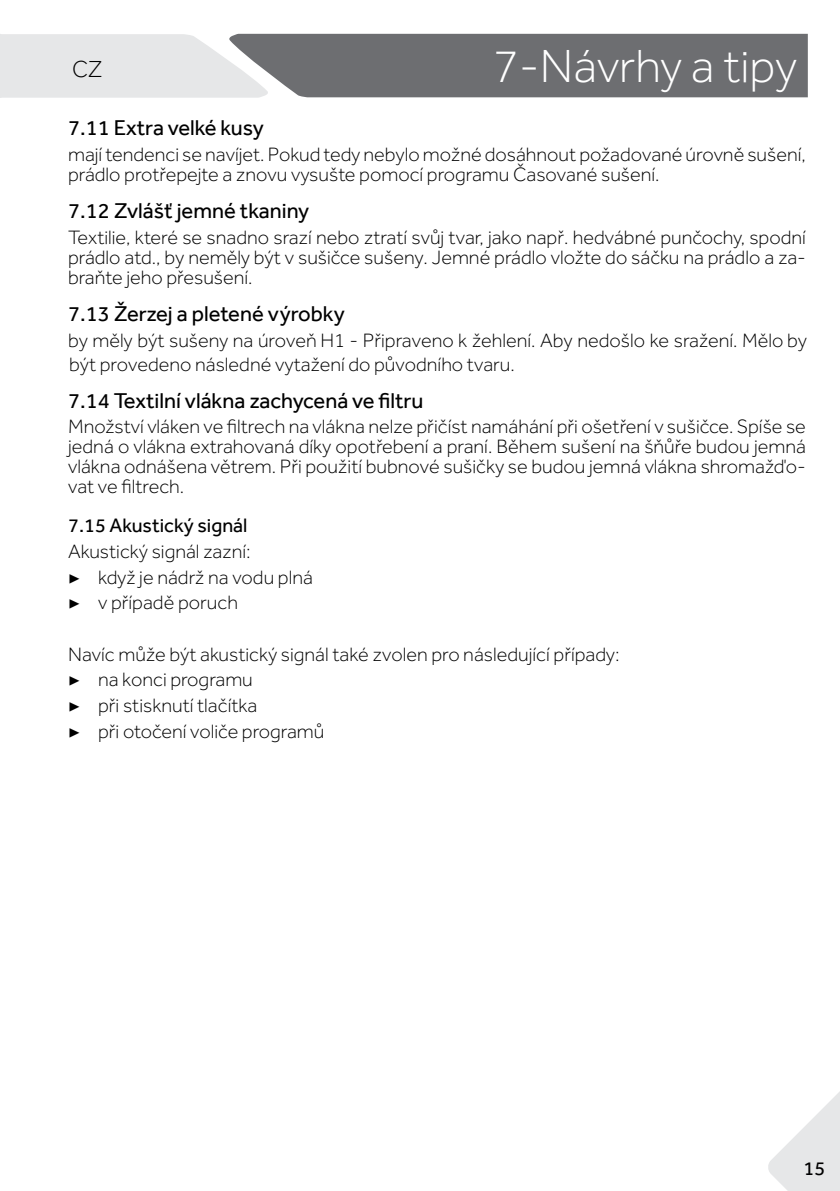
<style>
.page{position:relative;width:840px;height:1191px;background:#fff}
.page>*{position:absolute;margin:0;border:0;box-sizing:border-box;transform-origin:0 0}
.t1{font:300 48px "Effra";color:#fff}
.t2{font:300 24px "Effra";color:#000}
.t3{font:22px "Effra";color:#000}
.t4{font:300 20px/20px "Effra";color:#000}
.t5{font:20px "Effra";color:#000}
.s1{font-family:"Minion Pro";font-weight:400}
</style>
<div class="page">
<svg style="left:768px;top:1092px;width:71px;height:99px"></svg>
<svg style="left:0;top:34px;width:807px;height:64px;background:#cecfd1"></svg>
<div style="left:304px;top:35px;width:493px;height:61px;background:#6d6e71"></div>
<p class="t2" style="left:72px;top:55px;width:32px">CZ</p>
<h1 class="t1" style="left:492px;top:39px;width:306px">7-Návrhy a tipy</h1>
<p class="t3" style="left:68px;top:115px;width:197px">7.11 Extra velké kusy</p>
<p class="t4" style="left:68px;top:144px;width:739px">mají tendenci se navíjet. Pokud tedy nebylo možné dosáhnout požadované úrovně sušení, prádlo protřepejte a znovu vysušte pomocí programu Časované sušení.</p>
<p class="t3" style="left:68px;top:198px;width:242px">7.12 Zvlášť jemné tkaniny</p>
<p class="t4" style="left:68px;top:227px;width:739px;text-align:justify">Textilie, které se snadno srazí nebo ztratí svůj tvar, jako např. hedvábné punčochy, spodní prádlo atd., by neměly být v sušičce sušeny. Jemné prádlo vložte do sáčku na prádlo a za&shy;braňte jeho přesušení.</p>
<p class="t3" style="left:68px;top:300px;width:278px">7.13 Žerzej a pletené výrobky</p>
<p class="t4" style="left:68px;top:328px;width:740px;line-height:24px">by měly být sušeny na úroveň H1 - Připraveno k žehlení. Aby nedošlo ke sražení. Mělo by být provedeno následné vytažení do původního tvaru.</p>
<p class="t3" style="left:68px;top:387px;width:357px">7.14 Textilní vlákna zachycená ve filtru</p>
<p class="t4" style="left:68px;top:416px;width:739px;text-align:justify">Množství vláken ve filtrech na vlákna nelze přičíst namáhání při ošetření v sušičce. Spíše se jedná o vlákna extrahovaná díky opotřebení a praní. Během sušení na šňůře budou jemná vlákna odnášena větrem. Při použití bubnové sušičky se budou jemná vlákna shromažďo&shy;vat ve filtrech.</p>
<p class="t5" style="left:68px;top:514px;width:181px">7.15 Akustický signál</p>
<p class="t4" style="left:68px;top:538px;width:246px;line-height:25.6px">Akustický signál zazní:<br><span class="s1">▶</span> když je nádrž na vodu plná <span class="s1">▶</span> v případě poruch</p>
<p class="t4" style="left:68px;top:641px;width:552px;line-height:25.6px">Navíc může být akustický signál také zvolen pro následující případy: <span class="s1">▶</span> na konci programu<br><span class="s1">▶</span> při stisknutí tlačítka<br><span class="s1">▶</span> při otočení voliče programů</p>
<p class="t5" style="left:803px;top:1156px;width:23px">15</p>
</div>
